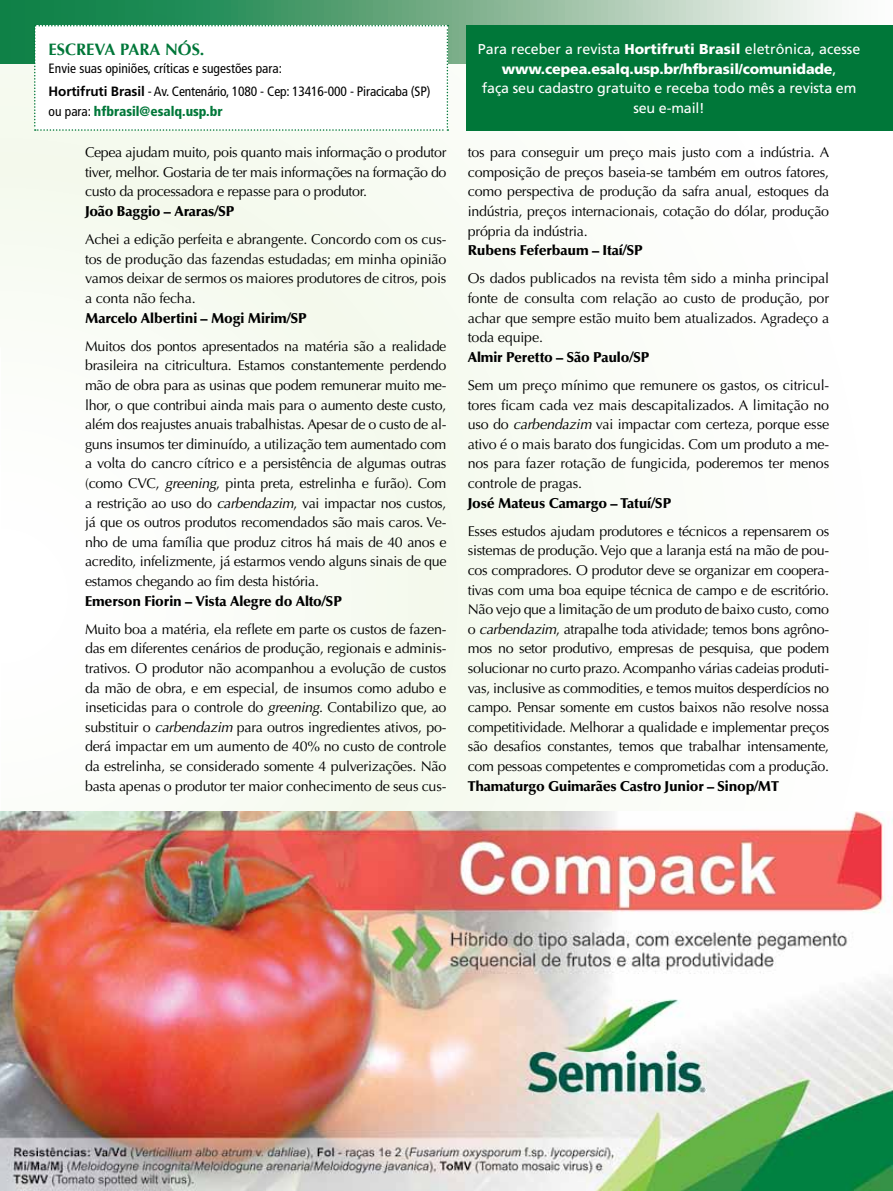
<style>
.page{position:relative;width:893px;height:1191px;background:#fff}
.page>*{position:absolute;margin:0;border:0;box-sizing:border-box;transform-origin:0 0}
.t1{font:700 16.5px "Optima";color:#007739}
.t2{font:14.25px/19.6px "Optima";letter-spacing:-.015em;color:#000;text-align:justify}
.t3{font:900 14.25px "Optima";letter-spacing:-.01em;color:#000}
.t4{font:14.25px/19.5px "Frutiger";letter-spacing:-.01em;color:#fff;text-align:center}
.t5{font:condensed 13.5px/22.2px "Frutiger";color:#000}
.t6{font:900 condensed 13.5px "Frutiger";color:#007739}
.s1{font-weight:700;font-stretch:normal}
.s2{font-weight:400;color:#000}
.s3{font-style:italic}
.s4{font-weight:900}
</style>
<div class="page">
<svg style="left:0;top:64px;width:604px;height:747px;fill:#f8fbf3"></svg>
<svg style="left:0;top:0;width:835px;height:64px;background:#6cad87"></svg>
<svg style="left:34px;top:25px;width:414px;height:106px"></svg>
<div style="left:466px;top:25px;width:427px;height:106px;background:#007739"></div>
<img style="left:0;top:811px;width:893px;height:380px">
<p class="t1" style="left:49px;top:40px;width:19px">ESCRE</p>
<p class="t1" style="left:94px;top:40px;width:29px">VA PARA</p>
<p class="t1" style="left:165px;top:40px;width:41px">NÓS.</p>
<p class="t5" style="left:49px;top:58px;width:383px">Envie suas opiniões, críticas e sugestões para:<br><span class="s1">Hortifruti Brasil</span> - Av. Centenário, 1080 - Cep: 13416-000 - Piracicaba (SP)</p>
<p class="t6" style="left:49px;top:103px;width:176px"><span class="s2">ou para:</span> hfbrasil@esalq.usp.br</p>
<p class="t2" style="left:85px;top:143px;width:363px">Cepea ajudam muito, pois quanto mais informação o produtor tiver, melhor. Gostaria de ter mais informações na formação do custo da processadora e repasse para o produtor.</p>
<p class="t3" style="left:85px;top:203px;width:151px">João Baggio – Araras/SP</p>
<p class="t2" style="left:85px;top:230px;width:363px">Achei a edição perfeita e abrangente. Concordo com os cus&shy;tos de produção das fazendas estudadas; em minha opinião vamos deixar de sermos os maiores produtores de citros, pois a conta não fecha.</p>
<p class="t3" style="left:85px;top:309px;width:223px">Marcelo Albertini – Mogi Mirim/SP</p>
<p class="t2" style="left:85px;top:336px;width:363px">Muitos dos pontos apresentados na matéria são a realidade brasileira na citricultura. Estamos constantemente perdendo mão de obra para as usinas que podem remunerar muito me&shy;lhor, o que contribui ainda mais para o aumento deste custo, além dos reajustes anuais trabalhistas. Apesar de o custo de al&shy;guns insumos ter diminuído, a utilização tem aumentado com a volta do cancro cítrico e a persistência de algumas outras (como CVC, <span class="s3">greening</span>, pinta preta, estrelinha e furão). Com a restrição ao uso do <span class="s3">carbendazim</span>, vai impactar nos custos, já que os outros produtos recomendados são mais caros. Ve&shy;nho de uma família que produz citros há mais de 40 anos e acredito, infelizmente, já estarmos vendo alguns sinais de que estamos chegando ao fim desta história.</p>
<p class="t3" style="left:85px;top:592px;width:259px">Emerson Fiorin – Vista Alegre do Alto/SP</p>
<p class="t2" style="left:85px;top:619px;width:363px">Muito boa a matéria, ela reflete em parte os custos de fazen&shy;das em diferentes cenários de produção, regionais e adminis&shy;trativos. O produtor não acompanhou a evolução de custos da mão de obra, e em especial, de insumos como adubo e inseticidas para o controle do <span class="s3">greening</span>. Contabilizo que, ao substituir o <span class="s3">carbendazim</span> para outros ingredientes ativos, po&shy;derá impactar em um aumento de 40% no custo de controle da estrelinha, se considerado somente 4 pulverizações. Não basta apenas o produtor ter maior conhecimento de seus cus-</p>
<p class="t4" style="left:478px;top:39px;width:384px">Para receber a revista <span class="s4">Hortifruti Brasil</span> eletrônica, acesse <span class="s4">www.cepea.esalq.usp.br/hfbrasil/comunidade</span>,<br>faça seu cadastro gratuito e receba todo mês a revista em seu e-mail!</p>
<p class="t2" style="left:468px;top:143px;width:363px">tos para conseguir um preço mais justo com a indústria. A composição de preços baseia-se também em outros fatores, como perspectiva de produção da safra anual, estoques da indústria, preços internacionais, cotação do dólar, produção própria da indústria.</p>
<p class="t3" style="left:468px;top:242px;width:177px">Rubens Feferbaum – Itaí/SP</p>
<p class="t2" style="left:468px;top:269px;width:363px">Os dados publicados na revista têm sido a minha principal fonte de consulta com relação ao custo de produção, por achar que sempre estão muito bem atualizados. Agradeço a toda equipe.</p>
<p class="t3" style="left:468px;top:348px;width:183px">Almir Peretto – São Paulo/SP</p>
<p class="t2" style="left:468px;top:375px;width:363px">Sem um preço mínimo que remunere os gastos, os citricul&shy;tores ficam cada vez mais descapitalizados. A limitação no uso do <span class="s3">carbendazim</span> vai impactar com certeza, porque esse ativo é o mais barato dos fungicidas. Com um produto a me&shy;nos para fazer rotação de fungicida, poderemos ter menos controle de pragas.</p>
<p class="t3" style="left:468px;top:494px;width:205px">José Mateus Camargo – Tatuí/SP</p>
<p class="t2" style="left:468px;top:521px;width:363px">Esses estudos ajudam produtores e técnicos a repensarem os sistemas de produção. Vejo que a laranja está na mão de pou&shy;cos compradores. O produtor deve se organizar em coopera&shy;tivas com uma boa equipe técnica de campo e de escritório.<br>Não vejo que a limitação de um produto de baixo custo, como o <span class="s3">carbendazim</span>, atrapalhe toda atividade; temos bons agrôno&shy;mos no setor produtivo, empresas de pesquisa, que podem solucionar no curto prazo. Acompanho várias cadeias produti&shy;vas, inclusive as commodities, e temos muitos desperdícios no campo. Pensar somente em custos baixos não resolve nossa competitividade. Melhorar a qualidade e implementar preços são desafios constantes, temos que trabalhar intensamente, com pessoas competentes e comprometidas com a produção.</p>
<p class="t3" style="left:468px;top:777px;width:313px">Thamaturgo Guimarães Castro Junior – Sinop/MT</p>
</div>
